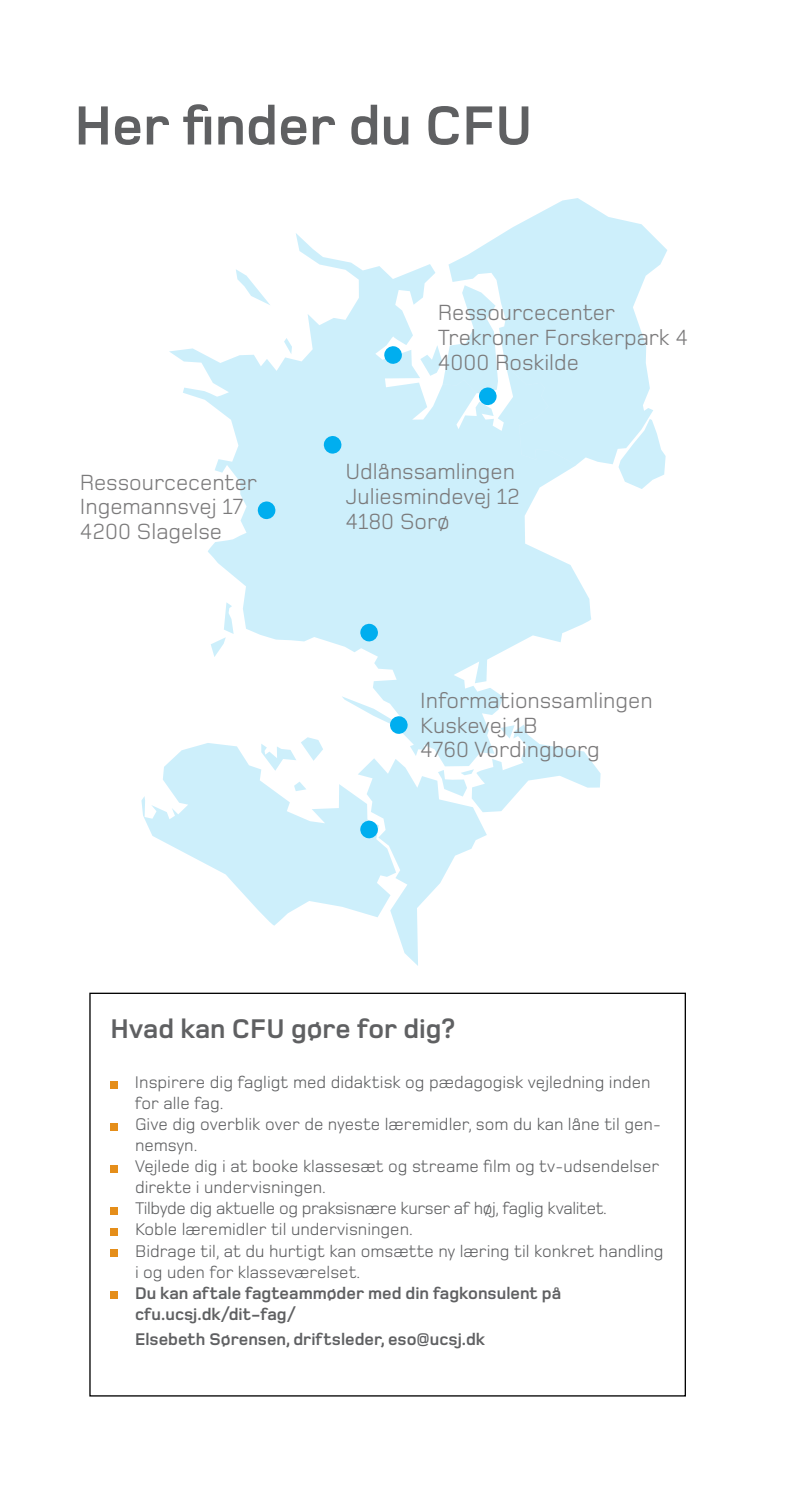
<style>
.page{position:relative;width:794px;height:1489px;background:#fff}
.page>*{position:absolute;margin:0;border:0;box-sizing:border-box;transform-origin:0 0}
.t1{font:700 57.05px "Foundry Monoline OT";color:#5f6062}
.t2{font:700 28px "Foundry Monoline OT";color:#5f6062}
.t3{font:22.75px/24.8px "Foundry Monoline OT";color:#7b7a7b}
.t4{font:17.5px/21px "Foundry Monoline OT";color:#5f6062}
.t5{font:700 17.5px/21px "Foundry Monoline OT";color:#5f6062}
</style>
<div class="page">
<div style="left:110px;top:1081px;width:8px;height:7px;background:#e58e1a"></div>
<div style="left:110px;top:1123px;width:8px;height:7px;background:#e58e1a"></div>
<div style="left:110px;top:1165px;width:8px;height:7px;background:#e58e1a"></div>
<div style="left:110px;top:1207px;width:8px;height:7px;background:#e58e1a"></div>
<div style="left:110px;top:1228px;width:8px;height:7px;background:#e58e1a"></div>
<div style="left:110px;top:1249px;width:8px;height:7px;background:#e58e1a"></div>
<div style="left:110px;top:1291px;width:8px;height:7px;background:#e58e1a"></div>
<svg style="left:169px;top:233px;width:422px;height:482px;fill:#cdeffb"></svg>
<svg style="left:284px;top:338px;width:8px;height:16px"></svg>
<svg style="left:236px;top:269px;width:35px;height:36px"></svg>
<svg style="left:211px;top:602px;width:23px;height:55px"></svg>
<svg style="left:618px;top:466px;width:47px;height:23px"></svg>
<svg style="left:448px;top:198px;width:219px;height:268px;fill:#cdeffb"></svg>
<svg style="left:420px;top:285px;width:78px;height:120px"></svg>
<svg style="left:384px;top:345px;width:18px;height:19px"></svg>
<svg style="left:323px;top:435px;width:19px;height:19px"></svg>
<svg style="left:360px;top:623px;width:18px;height:19px"></svg>
<svg style="left:141px;top:715px;width:459px;height:251px"></svg>
<svg style="left:257px;top:501px;width:19px;height:18px"></svg>
<h1 class="t1" style="left:74px;top:93px;width:459px">Her finder du CFU</h1>
<h3 class="t3" style="left:80px;top:470px;width:178px">Ressourcecenter<br>Ingemannsvej 17<br>4200 Slagelse</h3>
<h3 class="t3" style="left:438px;top:301px;width:252px">Ressourcecenter<br>Trekroner Forskerpark 4<br>4000 Roskilde</h3>
<h3 class="t3" style="left:345px;top:460px;width:176px">Udlånssamlingen<br>Juliesmindevej 12<br>4180 Sorø</h3>
<h3 class="t3" style="left:420px;top:688px;width:234px">Informationssamlingen<br>Kuskevej 1B<br>4760 Vordingborg</h3>
<h2 class="t2" style="left:110px;top:1012px;width:346px">Hvad kan CFU gøre for dig?</h2>
<p class="t4" style="left:135px;top:1072px;width:530px">Inspirere dig fagligt med didaktisk og pædagogisk vejledning inden for alle fag.<br>Give dig overblik over de nyeste læremidler, som du kan låne til gen&shy;nemsyn.<br>Vejlede dig i at booke klassesæt og streame film og tv-udsendelser direkte i undervisningen.<br>Tilbyde dig aktuelle og praksisnære kurser af høj, faglig kvalitet.<br>Koble læremidler til undervisningen.<br>Bidrage til, at du hurtigt kan omsætte ny læring til konkret handling i og uden for klasseværelset.</p>
<p class="t5" style="left:135px;top:1282px;width:428px">Du kan aftale fagteammøder med din fagkonsulent på cfu.ucsj.dk/dit-fag/</p>
<p class="t5" style="left:135px;top:1328px;width:352px">Elsebeth Sørensen, driftsleder, eso@ucsj.dk</p>
</div>
